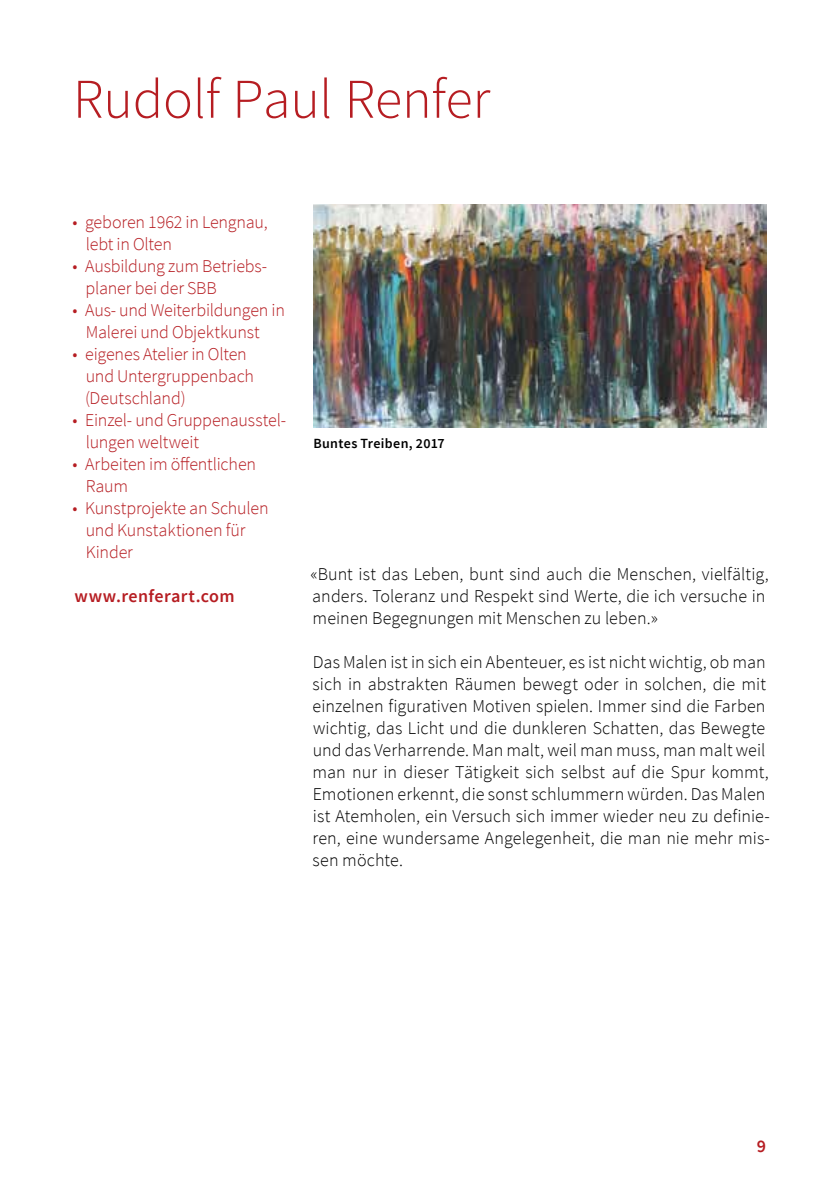
<style>
.page{position:relative;width:840px;height:1191px;background:#fff}
.page>*{position:absolute;margin:0;border:0;box-sizing:border-box;transform-origin:0 0}
.t1{font:300 56px "Source Sans Pro";letter-spacing:-.01em;color:#b61d22}
.t2{font:300 18px/22px "Source Sans Pro";letter-spacing:.005em;color:#000}
.t3{font:300 18px/22px "Source Sans Pro";letter-spacing:-.01em;color:#b61d22}
.t4{font:600 18px "Source Sans Pro";letter-spacing:.02em;color:#b61d22}
.t5{font:600 14px "Source Sans Pro";letter-spacing:.025em;color:#000}
</style>
<div class="page">
<img style="left:313px;top:204px;width:452px;height:223px">
<h1 class="t1" style="left:73px;top:65px;width:418px">Rudolf Paul Renfer</h1>
<p class="t3" style="left:86px;top:211px;width:183px;text-indent:-13px">• geboren 1962 in Lengnau, lebt in Olten</p>
<p class="t3" style="left:86px;top:255px;width:181px;text-indent:-13px">• Ausbildung zum Betriebs&shy;planer bei der SBB</p>
<p class="t3" style="left:86px;top:299px;width:200px;text-indent:-13px">• Aus- und Weiterbildungen in<br>Malerei und Objektkunst</p>
<p class="t3" style="left:85px;top:343px;width:170px;text-indent:-13px">• eigenes Atelier in Olten und Untergruppenbach (Deutschland)</p>
<p class="t3" style="left:86px;top:409px;width:202px;text-indent:-13px">• Einzel- und Gruppenausstel&shy;lungen weltweit</p>
<p class="t3" style="left:86px;top:453px;width:172px;text-indent:-13px">• Arbeiten im öffentlichen<br>Raum</p>
<p class="t3" style="left:86px;top:497px;width:184px;text-indent:-13px">• Kunstprojekte an Schulen und Kunstaktionen für<br>Kinder</p>
<p class="t4" style="left:75px;top:584px;width:161px">www.renferart.com</p>
<p class="t5" style="left:313px;top:434px;width:133px">Buntes Treiben, 2017</p>
<p class="t2" style="left:310px;top:563px;width:459px">«Bunt ist das Leben, bunt sind auch die Menschen, vielfältig, anders. Toleranz und Respekt sind Werte, die ich versuche in meinen Begegnungen mit Menschen zu leben.»</p>
<p class="t2" style="left:312px;top:651px;width:458px">Das Malen ist in sich ein Abenteuer, es ist nicht wichtig, ob man sich in abstrakten Räumen bewegt oder in solchen, die mit einzelnen figurativen Motiven spielen. Immer sind die Farben wichtig, das Licht und die dunkleren Schatten, das Bewegte und das Verharrende. Man malt, weil man muss, man malt weil man nur in dieser Tätigkeit sich selbst auf die Spur kommt, Emotionen erkennt, die sonst schlummern würden. Das Malen ist Atemholen, ein Versuch sich immer wieder neu zu definie&shy;ren, eine wundersame Angelegenheit, die man nie mehr mis&shy;sen möchte.</p>
<p class="t4" style="left:756px;top:1134px;width:11px">9</p>
</div>
